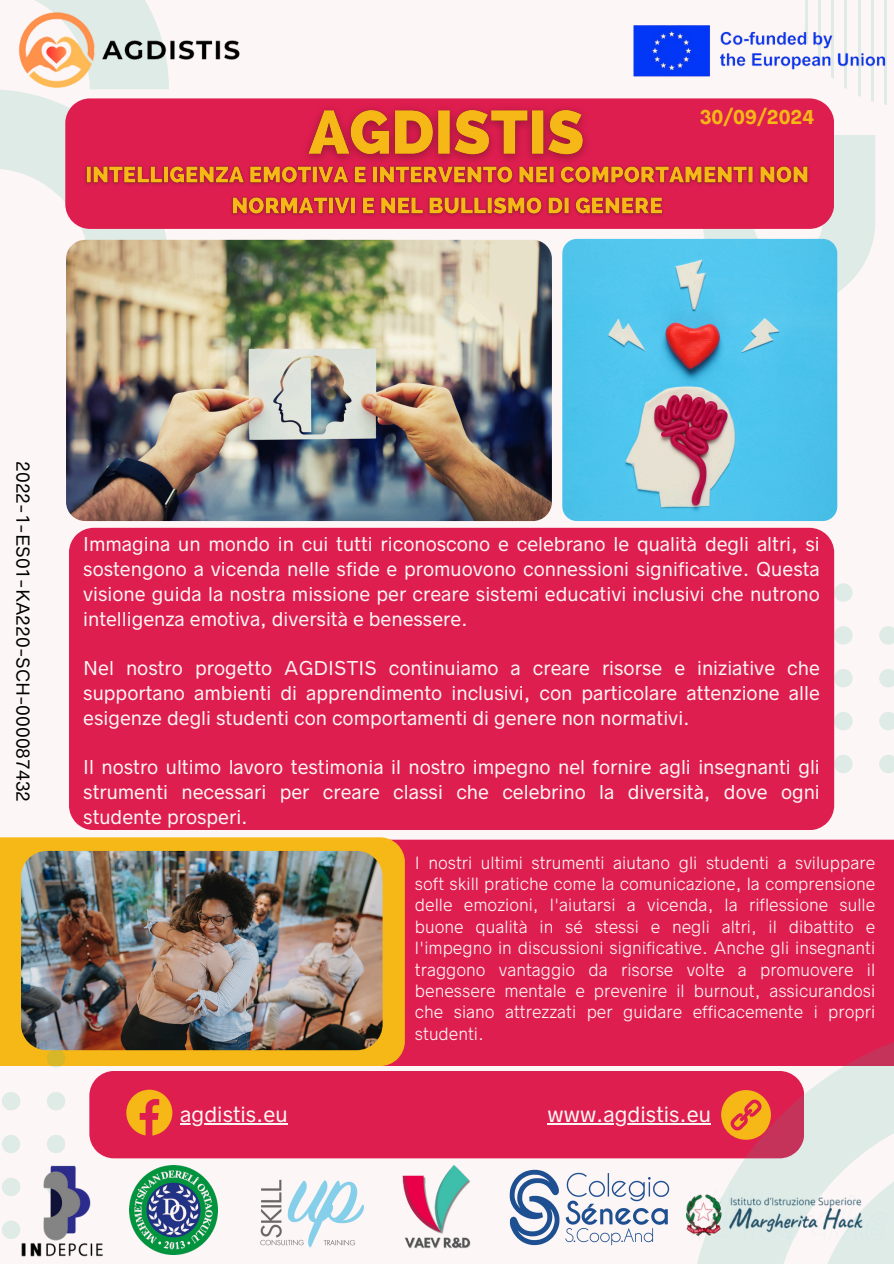
<style>
.page{position:relative;width:894px;height:1264px;background:#fff}
.page>*{position:absolute;margin:0;border:0;box-sizing:border-box;transform-origin:0 0}
.t1{font:19.8px "Radnika Next";color:#fdf6f6}
.t2{font:18px/24.8px "Radnika Next";color:#fdf6f6;text-align:justify}
.t3{font:700 18px "Radnika Next";color:#f5b816}
.t4{font:16.8px "Radnika Next";color:#000}
.t5{font:300 15.9px/21.3px "Radnika Next";color:#fdf6f6;text-align:justify}
</style>
<div class="page">
<div style="left:0;top:0;width:893px;height:1263px;background:#fdf6f6"></div>
<svg style="left:0;top:0;width:168px;height:255px"></svg>
<svg style="left:702px;top:135px;width:172px;height:172px"></svg>
<div style="left:65px;top:98px;width:768px;height:131px;background:#df1e50"></div>
<div style="left:405px;top:839px;width:488px;height:227px;background:#df1e50"></div>
<div style="left:89px;top:1071px;width:598px;height:87px;background:#df1e50"></div>
<hr style="left:804px;top:0;width:3px;height:107px;background:#32ad95">
<hr style="left:818px;top:0;width:2px;height:107px;background:#32ad95">
<hr style="left:831px;top:0;width:2px;height:107px;background:#32ad95">
<hr style="left:844px;top:0;width:3px;height:107px;background:#32ad95">
<hr style="left:857px;top:0;width:3px;height:107px;background:#32ad95">
<hr style="left:870px;top:0;width:3px;height:107px;background:#32ad95">
<hr style="left:884px;top:0;width:2px;height:107px;background:#32ad95">
<svg style="left:0;top:837px;width:405px;height:229px;background:#f3b619"></svg>
<div style="left:69px;top:528px;width:764px;height:302px;background:#df1e50"></div>
<svg style="left:833px;top:583px;width:19px;height:18px"></svg>
<svg style="left:833px;top:626px;width:19px;height:18px"></svg>
<svg style="left:833px;top:669px;width:19px;height:18px"></svg>
<svg style="left:833px;top:712px;width:19px;height:18px"></svg>
<svg style="left:833px;top:754px;width:19px;height:19px"></svg>
<svg style="left:879px;top:626px;width:14px;height:18px"></svg>
<svg style="left:879px;top:669px;width:14px;height:18px"></svg>
<svg style="left:879px;top:712px;width:14px;height:18px"></svg>
<svg style="left:879px;top:755px;width:14px;height:18px"></svg>
<img style="left:633px;top:22px;width:254px;height:58px">
<svg style="left:126px;top:1089px;width:46px;height:46px;background:#ec7c2c"></svg>
<svg style="left:687px;top:1021px;width:206px;height:242px;background:#e18090"></svg>
<svg style="left:811px;top:1145px;width:82px;height:118px"></svg>
<svg style="left:47px;top:1050px;width:18px;height:17px"></svg>
<svg style="left:47px;top:1092px;width:18px;height:18px"></svg>
<svg style="left:47px;top:1135px;width:18px;height:18px"></svg>
<svg style="left:2px;top:1092px;width:18px;height:18px"></svg>
<svg style="left:2px;top:1135px;width:18px;height:18px"></svg>
<svg style="left:2px;top:1178px;width:11px;height:18px"></svg>
<svg style="left:2px;top:1220px;width:11px;height:18px"></svg>
<img style="left:13px;top:1165px;width:90px;height:92px">
<img style="left:129px;top:1165px;width:89px;height:89px">
<img style="left:260px;top:1179px;width:104px;height:69px">
<img style="left:401px;top:1157px;width:73px;height:92px">
<img style="left:688px;top:1189px;width:198px;height:51px">
<img style="left:10px;top:6px;width:230px;height:87px">
<img style="left:497px;top:1155px;width:191px;height:107px">
<img style="left:66px;top:240px;width:485px;height:281px;border-radius:19px">
<img style="left:21px;top:851px;width:361px;height:199px;border-radius:26px">
<img style="left:562px;top:239px;width:274px;height:282px;border-radius:15px">
<img style="left:292px;top:98px;width:307px;height:61px">
<hr style="left:180px;top:1123px;width:108px;height:1px;background:#fdf6f6">
<hr style="left:547px;top:1123px;width:164px;height:1px;background:#fdf6f6">
<img style="left:80px;top:159px;width:734px;height:62px">
<h3 class="t3" style="left:699px;top:107px;width:116px">30/09/2024</h3>
<p class="t4" style="left:33px;top:461px;width:342px;rotate:90deg">2022-1-ES01-KA220-SCH-000087432</p>
<p class="t2" style="left:83px;top:532px;width:738px">Immagina un mondo in cui tutti riconoscono e celebrano le qualità degli altri, si sostengono a vicenda nelle sfide e promuovono connessioni significative. Questa visione guida la nostra missione per creare sistemi educativi inclusivi che nutrono intelligenza emotiva, diversità e benessere.</p>
<p class="t2" style="left:83px;top:656px;width:738px">Nel nostro progetto AGDISTIS continuiamo a creare risorse e iniziative che supportano ambienti di apprendimento inclusivi, con particolare attenzione alle esigenze degli studenti con comportamenti di genere non normativi.</p>
<p class="t2" style="left:83px;top:755px;width:738px">Il nostro ultimo lavoro testimonia il nostro impegno nel fornire agli insegnanti gli strumenti necessari per creare classi che celebrino la diversità, dove ogni studente prosperi.</p>
<p class="t1" style="left:180px;top:1102px;width:109px">agdistis.eu</p>
<p class="t5" style="left:415px;top:852px;width:461px">I nostri ultimi strumenti aiutano gli studenti a sviluppare soft skill pratiche come la comunicazione, la comprensione delle emozioni, l'aiutarsi a vicenda, la riflessione sulle buone qualità in sé stessi e negli altri, il dibattito e l'impegno in discussioni significative. Anche gli insegnanti traggono vantaggio da risorse volte a promuovere il benessere mentale e prevenire il burnout, assicurandosi che siano attrezzati per guidare efficacemente i propri studenti.</p>
<p class="t1" style="left:547px;top:1102px;width:165px">www.agdistis.eu</p>
</div>
